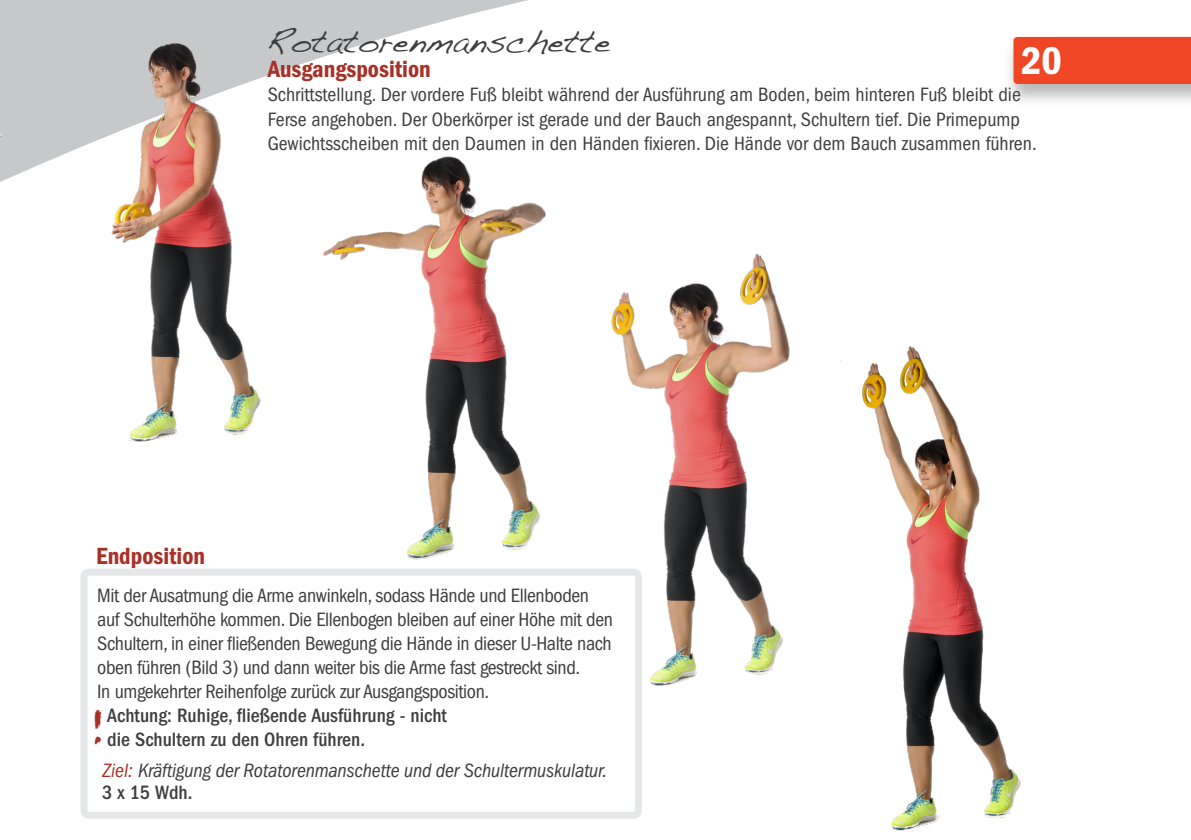
<style>
.page{position:relative;width:1191px;height:840px;background:#fff}
.page>*{position:absolute;margin:0;border:0;box-sizing:border-box;transform-origin:0 0}
.t1{font:40px "ITC Franklin Gothic Std Dm Cd";color:#fff}
.t2{font:40px "Chalkduster";color:#a83127}
.t3{font:28px "Dakota";color:#3e3e3f}
.t4{font:24.2px "ITC Franklin Gothic Std Dm Cd";color:#a83127}
.t5{font:condensed 20px/24px "ITC Franklin Gothic Std";letter-spacing:-.02em;color:#3e3e3f}
.t6{font:condensed 20px/24.2px "ITC Franklin Gothic Std";color:#3e3e3f}
.t7{font:italic condensed 20px/22.2px "ITC Franklin Gothic Std";letter-spacing:-.01em;color:#3e3e3f}
.t8{font:500 condensed 20px/24px "ITC Franklin Gothic Std";color:#3e3e3f}
.s1{color:#a83127}
.s2{font-weight:500;font-style:normal}
</style>
<div class="page">
<svg style="left:51px;top:0;width:477px;height:160px"></svg>
<div style="left:81px;top:568px;width:561px;height:250px;border:7px solid #e6e7e9;border-radius:5px"></div>
<img style="left:591px;top:253px;width:199px;height:435px">
<img style="left:319px;top:153px;width:227px;height:407px">
<img style="left:840px;top:346px;width:181px;height:485px">
<img style="left:97px;top:40px;width:188px;height:402px">
<div style="left:1003px;top:35px;width:188px;height:72px;background:#636366;opacity:.45"></div>
<div style="left:1013px;top:37px;width:178px;height:47px;background:#ef4725"></div>
<h2 class="t3" style="left:266px;top:24px;width:345px">Rotatorenmanschette</h2>
<h1 class="t1" style="left:1021px;top:38px;width:42px">20</h1>
<p class="t4" style="left:268px;top:55px;width:164px">Ausgangsposition</p>
<p class="t6" style="left:268px;top:83px;width:770px">Schrittstellung. Der vordere Fuß bleibt während der Ausführung am Boden, beim hinteren Fuß bleibt die<br>Ferse angehoben. Der Oberkörper ist gerade und der Bauch angespannt, Schultern tief. Die Primepump<br>Gewichtsscheiben mit den Daumen in den Händen fixieren. Die Hände vor dem Bauch zusammen führen.</p>
<p class="t4" style="left:96px;top:542px;width:110px">Endposition</p>
<p class="t5" style="left:97px;top:583px;width:517px">Mit der Ausatmung die Arme anwinkeln, sodass Hände und Ellenboden auf Schulterhöhe kommen. Die Ellenbogen bleiben auf einer Höhe mit den Schultern, in einer fließenden Bewegung die Hände in dieser U-Halte nach oben führen (Bild 3) und dann weiter bis die Arme fast gestreckt sind.<br>In umgekehrter Reihenfolge zurück zur Ausgangsposition.</p>
<p class="t8" style="left:107px;top:703px;width:341px">Achtung: Ruhige, fließende Ausführung - nicht die Schultern zu den Ohren führen.</p>
<p class="t7" style="left:102px;top:759px;width:507px"><span class="s1">Ziel:</span> Kräftigung der Rotatorenmanschette und der Schultermuskulatur.<br><span class="s2">3 x 15 Wdh.</span></p>
<h1 class="t2" style="left:92px;top:706px;width:16px">!</h1>
</div>
